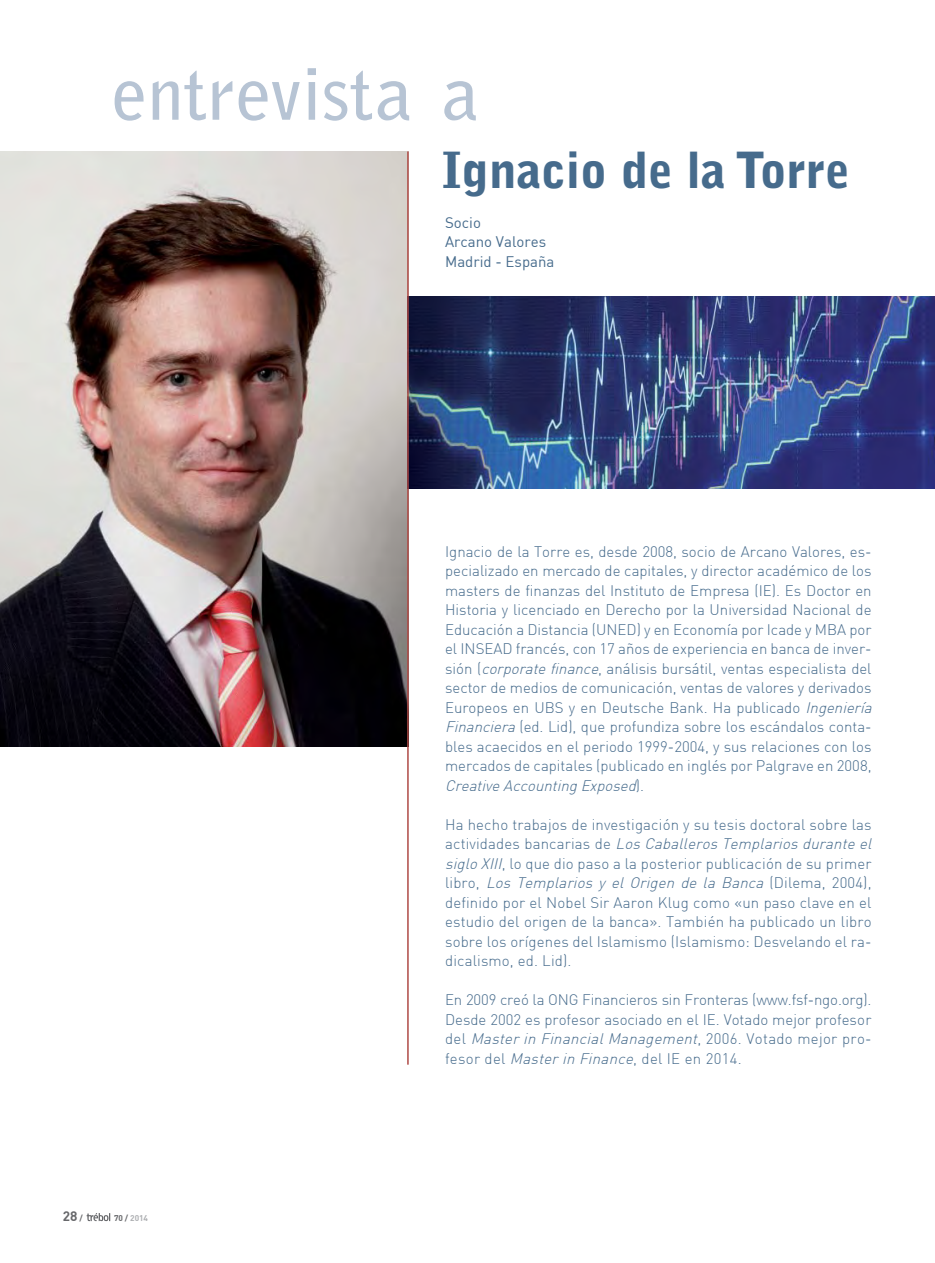
<style>
.page{position:relative;width:935px;height:1263px;background:#fff}
.page>*{position:absolute;margin:0;border:0;box-sizing:border-box;transform-origin:0 0}
.t1{font:700 72px "Bell Gothic Std";color:#b7c4d4}
.t2{font:900 49.5px "Bell Gothic Std";color:#466b8c}
.t3{font:300 15px/19.5px "DIN";color:#466b8c}
.t4{font:15px/19.5px "DIN";color:#466b8c}
.t5{font:700 13.5px "DIN";color:#67686b}
.t6{font:700 8.25px "DIN";color:#aeb0b3}
.s1{font-size:8.25px}
.s2{color:#67686b}
.s3{font-style:italic}
</style>
<div class="page">
<svg style="left:87px;top:1213px;width:23px;height:7px"></svg>
<img style="left:0;top:151px;width:407px;height:595px">
<img style="left:409px;top:297px;width:526px;height:191px">
<hr style="left:407px;top:151px;width:2px;height:913px;background:#af4a45">
<h1 class="t1" style="left:112px;top:60px;width:368px">entrevista a</h1>
<h2 class="t2" style="left:442px;top:147px;width:409px">Ignacio de la Torre</h2>
<p class="t4" style="left:445px;top:212px;width:111px">Socio<br>Arcano Valores<br>Madrid - España</p>
<p class="t5" style="left:63px;top:1206px;width:21px">28 <span class="s1">/</span></p>
<p class="t6" style="left:114px;top:1212px;width:36px"><span class="s2">70 /</span> 2014</p>
<p class="t3" style="left:445px;top:541px;width:432px">Ignacio de la Torre es, desde 2008, socio de Arcano Valores, es&shy;pecializado en mercado de capitales, y director académico de los masters de finanzas del Instituto de Empresa (IE). Es Doctor en Historia y licenciado en Derecho por la Universidad Nacional de Educación a Distancia (UNED) y en Economía por Icade y MBA por el INSEAD francés, con 17 años de experiencia en banca de inver&shy;sión (<span class="s3">corporate finance</span>, análisis bursátil, ventas especialista del sector de medios de comunicación, ventas de valores y derivados Europeos en UBS y en Deutsche Bank. Ha publicado <span class="s3">Ingeniería Financiera</span> (ed. Lid), que profundiza sobre los escándalos conta&shy;bles acaecidos en el periodo 1999-2004, y sus relaciones con los mercados de capitales (publicado en inglés por Palgrave en 2008, <span class="s3">Creative Accounting Exposed</span>) .</p>
<p class="t3" style="left:445px;top:814px;width:432px">Ha hecho trabajos de investigación y su tesis doctoral sobre las a ct ivi d a d e s b a n c a ri a s d e <span class="s3">Los Caballeros Templarios durante el siglo XIII</span>, lo que dio paso a la posterior publicación de su primer l i b ro , <span class="s3">Los Templarios y el Origen de la Banca</span> ( D i l e m a , 2 0 0 4 ) , definido por el Nobel Sir Aaron Klug como «un paso clave en el estudio del origen de la banca». También ha publicado un libro sobre los orígenes del Islamismo (Islamismo: Desvelando el ra&shy;dicalismo, ed. Lid).</p>
<p class="t3" style="left:445px;top:990px;width:428px;text-align:justify">En 2009 creó la ONG Financieros sin Fronteras (www.fsf-ngo.org).<br>Desde 2002 es profesor asociado en el IE. Votado mejor profesor d e l <span class="s3">Masterin FinancialManagement</span>, 2 0 0 6 . Vo t a d o m ej o r p ro - fesor del <span class="s3">Masterin Finance</span>, del IE en 2014.</p>
</div>
